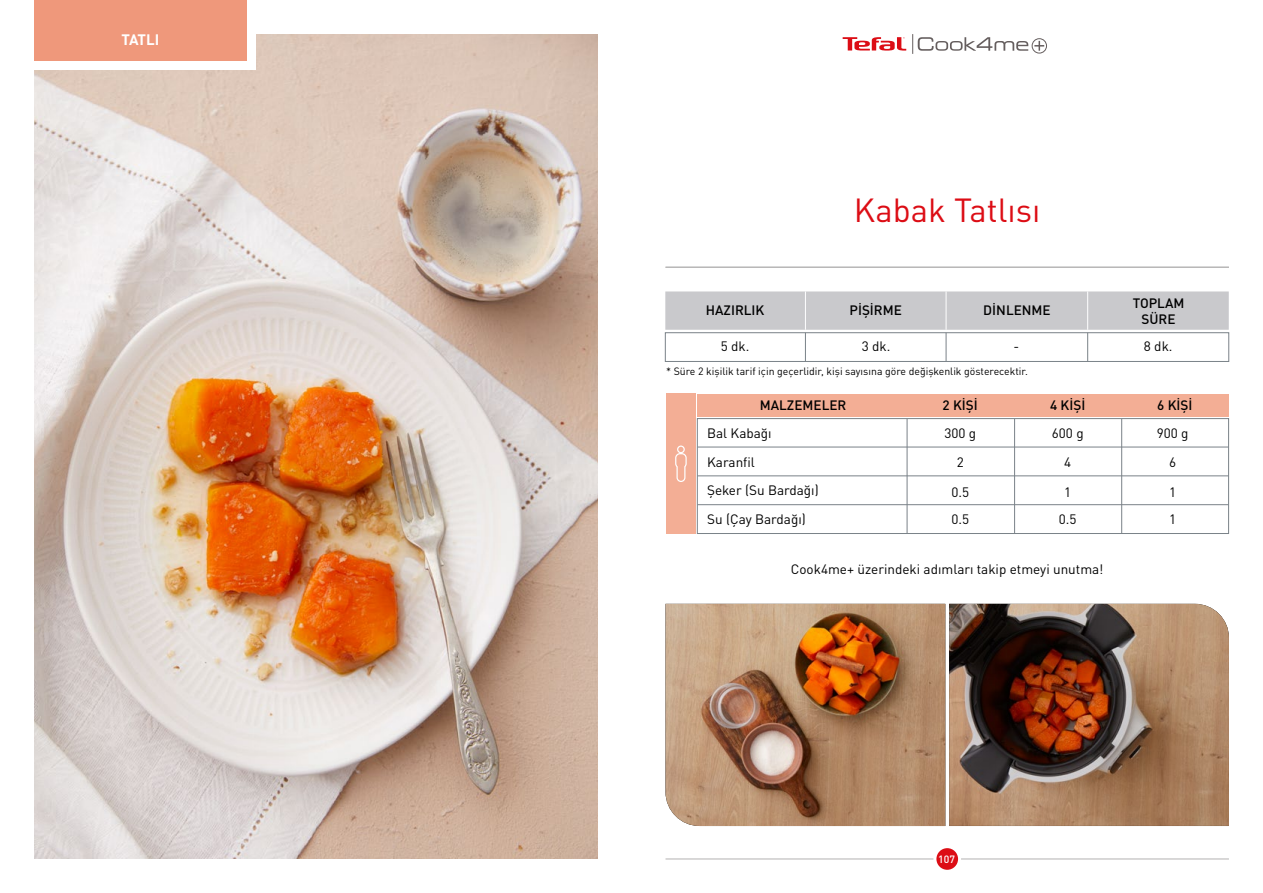
<style>
.page{position:relative;width:1263px;height:893px;background:#fff}
.page>*{position:absolute;margin:0;border:0;box-sizing:border-box;transform-origin:0 0}
.t1{font:33px "DIN Pro";color:#dc0d15}
.t2{font:700 15px "DIN Pro";letter-spacing:-.035em;color:#fff}
.t3{font:13.5px/29.4px "DIN Pro";color:#000;text-align:center}
.t4{font:500 13.5px/16.2px "DIN Pro";color:#000;text-align:center}
.t5{font:10.5px "DIN Pro";color:#000}
.t6{font:500 10.5px "DIN Pro";color:#fff}
</style>
<div class="page">
<hr style="left:665px;top:859px;width:564px;height:1px;background:#b3b2b2">
<div style="left:935px;top:847px;width:24px;height:24px;background:#dc0d15;border-radius:50%"></div>
<div style="left:933px;top:845px;width:28px;height:28px;border:3px solid #fff;border-radius:50%"></div>
<div style="left:697px;top:418px;width:532px;height:116px;border:1px solid #7a8288"></div>
<img style="left:34px;top:34px;width:563px;height:825px">
<div style="left:34px;top:0;width:221px;height:69px;background:#fff"></div>
<div style="left:34px;top:0;width:213px;height:61px;background:#ef987b"></div>
<svg style="left:843px;top:37px;width:63px;height:14px"></svg>
<svg style="left:1034px;top:41px;width:10px;height:10px"></svg>
<div style="left:1032px;top:38px;width:15px;height:15px;border:1px solid #655e5e;border-radius:50%"></div>
<svg style="left:912px;top:34px;width:116px;height:20px"></svg>
<img style="left:665px;top:604px;width:280px;height:222px">
<img style="left:949px;top:604px;width:280px;height:222px">
<hr style="left:665px;top:267px;width:564px;height:1px;background:#b3b2b2">
<hr style="left:697px;top:447px;width:531px;height:1px;background:#7a8288">
<hr style="left:697px;top:475px;width:531px;height:1px;background:#7a8288">
<hr style="left:697px;top:504px;width:531px;height:1px;background:#7a8288">
<div style="left:907px;top:394px;width:322px;height:22px;background:#f3ae95"></div>
<div style="left:697px;top:394px;width:210px;height:22px;background:#f3ae95"></div>
<div style="left:666px;top:394px;width:30px;height:140px;background:#f3ae95"></div>
<div style="left:665px;top:291px;width:564px;height:39px;background:#c9c9cc"></div>
<div style="left:665px;top:332px;width:564px;height:30px;border:1px solid #7a8288"></div>
<hr style="left:805px;top:291px;width:1px;height:39px;background:#fff">
<hr style="left:946px;top:291px;width:1px;height:39px;background:#fff">
<hr style="left:1087px;top:291px;width:1px;height:39px;background:#fff">
<svg style="left:805px;top:333px;width:1px;height:28px"></svg>
<svg style="left:946px;top:333px;width:1px;height:28px"></svg>
<svg style="left:1087px;top:333px;width:1px;height:28px"></svg>
<svg style="left:675px;top:445px;width:12px;height:37px"></svg>
<hr style="left:907px;top:419px;width:1px;height:115px;background:#7a8288">
<hr style="left:1014px;top:419px;width:1px;height:115px;background:#7a8288">
<hr style="left:1121px;top:419px;width:1px;height:115px;background:#7a8288">
<p class="t2" style="left:122px;top:27px;width:39px">TATLI</p>
<p class="t4" style="left:706px;top:300px;width:60px">HAZIRLIK</p>
<p class="t3" style="left:721px;top:330px;width:30px">5 dk.</p>
<h1 class="t1" style="left:854px;top:184px;width:188px">Kabak Tatlısı</h1>
<p class="t4" style="left:849px;top:300px;width:54px">PİŞİRME</p>
<p class="t3" style="left:862px;top:330px;width:30px">3 dk.</p>
<p class="t4" style="left:983px;top:300px;width:69px">DİNLENME</p>
<p class="t3" style="left:1013px;top:330px;width:7px">-</p>
<p class="t5" style="left:666px;top:362px;width:363px">* Süre 2 kişilik tarif için geçerlidir, kişi sayısına göre değişkenlik gösterecektir.</p>
<p class="t4" style="left:1133px;top:293px;width:53px">TOPLAM<br>SÜRE</p>
<p class="t3" style="left:1144px;top:330px;width:30px">8 dk.</p>
<p class="t4" style="left:760px;top:396px;width:88px">MALZEMELER</p>
<p class="t4" style="left:943px;top:396px;width:37px">2 KİŞİ</p>
<p class="t4" style="left:1050px;top:396px;width:37px">4 KİŞİ</p>
<p class="t4" style="left:1157px;top:396px;width:37px">6 KİŞİ</p>
<p class="t3" style="left:707px;top:417px;width:66px">Bal Kabağı</p>
<p class="t3" style="left:944px;top:417px;width:33px">300 g<br>2<br>0.5</p>
<p class="t3" style="left:951px;top:503px;width:19px">0.5</p>
<p class="t3" style="left:707px;top:447px;width:113px;line-height:28.5px;text-align:left">Karanfil<br>Şeker (Su Bardağı)<br>Su (Çay Bardağı)</p>
<p class="t3" style="left:1052px;top:417px;width:33px">600 g<br>4<br>1</p>
<p class="t3" style="left:1059px;top:503px;width:19px">0.5</p>
<p class="t3" style="left:791px;top:553px;width:314px">Cook4me+ üzerindeki adımları takip etmeyi unutma!</p>
<p class="t3" style="left:1157px;top:417px;width:33px">900 g<br>6<br>1</p>
<p class="t3" style="left:1169px;top:503px;width:9px">1</p>
<p class="t6" style="left:938px;top:850px;width:18px">107</p>
</div>
